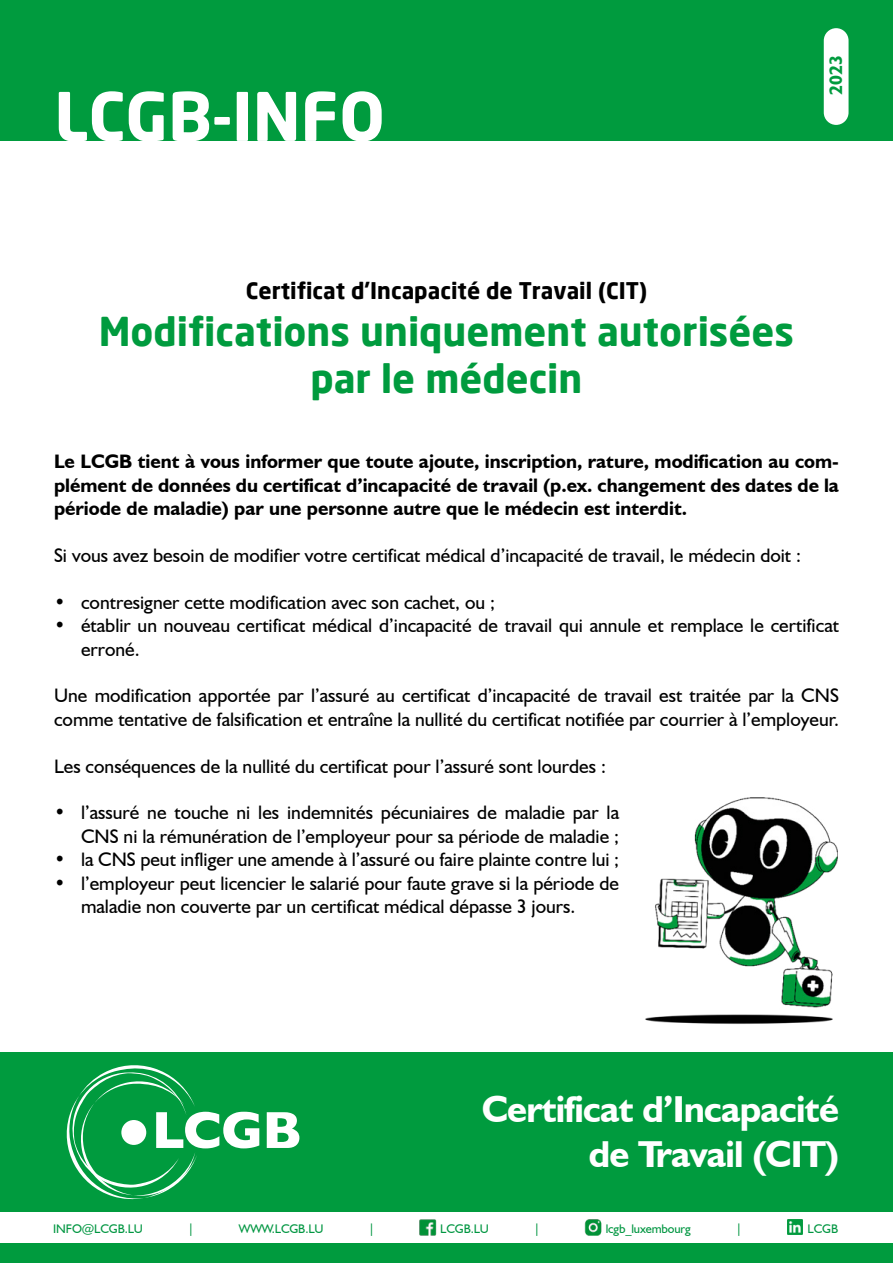
<style>
.page{position:relative;width:893px;height:1263px;background:#fff}
.page>*{position:absolute;margin:0;border:0;box-sizing:border-box;transform-origin:0 0}
.t1{font:700 66px "Neo Sans";color:#fff}
.t2{font:700 39px/46.8px "Neo Sans";color:#009b3e;text-align:center}
.t3{font:700 37.5px/45px "Humanist 521 BT";letter-spacing:-.02em;color:#fff;text-align:right}
.t4{font:700 22.5px "Neo Sans";color:#000}
.t5{font:19.5px/23.4px "Humanist 521 BT";color:#000}
.t6{font:700 19.5px/23.4px "Humanist 521 BT";color:#000;text-align:justify}
.t7{font:700 18px "Humanist 521 BT";color:#009b3e}
.t8{font:12.45px "Humanist 521 BT";letter-spacing:-.01em;color:#009641}
</style>
<div class="page">
<div style="left:0;top:0;width:893px;height:140px;background:#009b3e"></div>
<div style="left:824px;top:28px;width:24px;height:97px;background:#fff;border-radius:12px"></div>
<div style="left:0;top:1052px;width:893px;height:211px;background:#009b3e"></div>
<div style="left:0;top:1212px;width:893px;height:30px;background:#fff"></div>
<svg style="left:66px;top:1065px;width:193px;height:135px"></svg>
<svg style="left:267px;top:1112px;width:32px;height:36px"></svg>
<img style="left:645px;top:797px;width:193px;height:227px">
<img style="left:419px;top:1219px;width:18px;height:17px">
<img style="left:585px;top:1219px;width:17px;height:17px">
<img style="left:787px;top:1220px;width:15px;height:15px">
<h1 class="t1" style="left:54px;top:74px;width:332px">LCGB-INFO</h1>
<p class="t7" style="left:825px;top:95px;width:41px;rotate:-90deg">2023</p>
<p class="t4" style="left:246px;top:276px;width:403px">Certificat d’Incapacité de Travail (CIT)</p>
<h2 class="t2" style="left:99px;top:307px;width:697px">Modifications uniquement autorisées par le médecin</h2>
<p class="t6" style="left:54px;top:450px;width:786px">Le LCGB tient à vous informer que toute ajoute, inscription, rature, modification au com&shy;plément de données du certificat d’incapacité de travail (p.ex. changement des dates de la période de maladie) par une personne autre que le médecin est interdit.</p>
<p class="t5" style="left:54px;top:543px;width:749px">Si vous avez besoin de modifier votre certificat médical d’incapacité de travail, le médecin doit :</p>
<p class="t5" style="left:54px;top:590px;width:442px">• contresigner cette modification avec son cachet, ou ;</p>
<p class="t5" style="left:81px;top:613px;width:759px;text-indent:-27px">• établir un nouveau certificat médical d’incapacité de travail qui annule et remplace le certificat erroné.</p>
<p class="t5" style="left:54px;top:684px;width:786px">Une modification apportée par l’assuré au certificat d’incapacité de travail est traitée par la CNS comme tentative de falsification et entraîne la nullité du certificat notifiée par courrier à l’employeur.</p>
<p class="t5" style="left:54px;top:754px;width:553px">Les conséquences de la nullité du certificat pour l’assuré sont lourdes :</p>
<p class="t5" style="left:54px;top:801px;width:567px;text-align:right">• l’assuré ne touche ni les indemnités pécuniaires de maladie par la<br>CNS ni la rémunération de l’employeur pour sa période de maladie ;</p>
<p class="t5" style="left:54px;top:847px;width:567px">• la CNS peut infliger une amende à l’assuré ou faire plainte contre lui ;</p>
<p class="t5" style="left:81px;top:871px;width:540px;text-indent:-27px">• l’employeur peut licencier le salarié pour faute grave si la période de maladie non couverte par un certificat médical dépasse 3 jours.</p>
<h3 class="t3" style="left:482px;top:1086px;width:359px">Certificat d’Incapacité de Travail (CIT)</h3>
<p class="t8" style="left:53px;top:1221px;width:91px">INFO@LCGB.LU</p>
<p class="t8" style="left:188px;top:1221px;width:8px">|</p>
<p class="t8" style="left:239px;top:1221px;width:86px">WWW.LCGB.LU</p>
<p class="t8" style="left:368px;top:1221px;width:8px">|</p>
<p class="t8" style="left:440px;top:1221px;width:50px">LCGB.LU</p>
<p class="t8" style="left:534px;top:1221px;width:8px">|</p>
<p class="t8" style="left:606px;top:1221px;width:87px">lcgb_luxembourg</p>
<p class="t8" style="left:736px;top:1221px;width:8px">|</p>
<p class="t8" style="left:808px;top:1221px;width:32px">LCGB</p>
</div>
